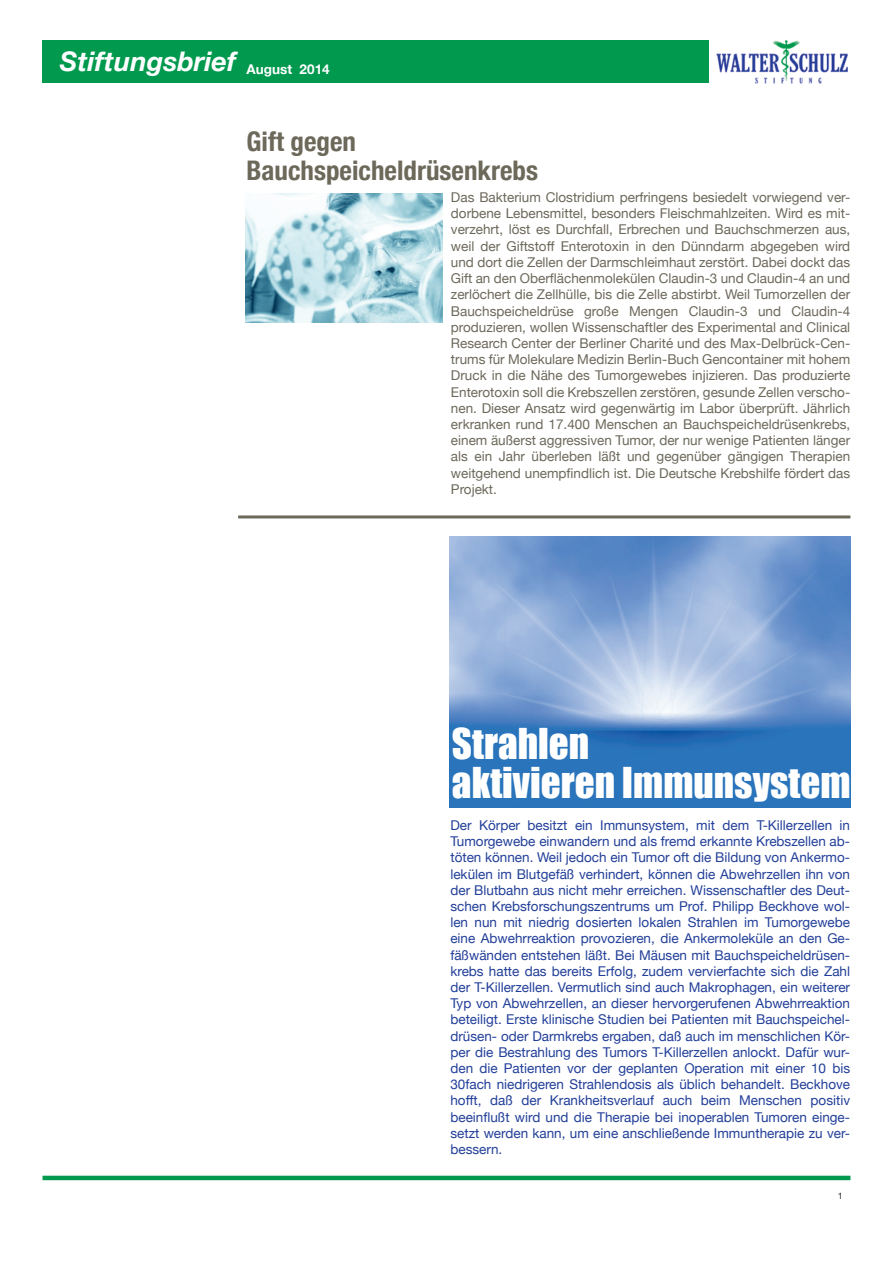
<style>
.page{position:relative;width:893px;height:1263px;background:#fff}
.page>*{position:absolute;margin:0;border:0;box-sizing:border-box;transform-origin:0 0}
.t1{font:39px "Impact";color:#fff}
.t2{font:700 condensed 27px "Helvetica Neue";color:#6c685a}
.t3{font:italic 700 27px "Helvetica Neue";color:#fff}
.Copy{font:13.5px/16.2px "Helvetica Neue";color:#223f99;text-align:justify}
.Copy-2{font:13.5px/16.2px "Helvetica Neue";color:#6c685a;text-align:justify}
.t4{font:9px "Helvetica Neue";color:#231f20}
</style>
<div class="page">
<img style="left:716px;top:40px;width:132px;height:44px">
<div style="left:43px;top:40px;width:666px;height:43px;background:#00994e"></div>
<hr style="left:43px;top:1176px;width:807px;height:4px;background:#00994e">
<img style="left:245px;top:193px;width:197px;height:129px">
<img style="left:449px;top:537px;width:401px;height:271px">
<hr style="left:238px;top:515px;width:612px;height:3px;background:#6c685a">
<h2 class="t3" style="left:60px;top:40px;width:271px">Stiftungsbrief <sub>August</sub> <sub>2014</sub></h2>
<p class="t2" style="left:247px;top:119px;width:111px">Gift gegen</p>
<p class="t2" style="left:247px;top:148px;width:293px">Bauchspeicheldrüsenkrebs</p>
<p class="Copy-2" style="left:451px;top:190px;width:401px">Das Bakterium Clostridium perfringens besiedelt vorwiegend ver&shy;dorbene Lebensmittel, besonders Fleischmahlzeiten. Wird es mit&shy;verzehrt, löst es Durchfall, Erbrechen und Bauchschmerzen aus, weil der Giftstoff Enterotoxin in den Dünndarm abgegeben wird und dort die Zellen der Darmschleimhaut zerstört. Dabei dockt das Gift an den Oberflächenmolekülen Claudin-3 und Claudin-4 an und zerlöchert die Zellhülle, bis die Zelle abstirbt. Weil Tumorzellen der Bauchspeicheldrüse große Mengen Claudin-3 und Claudin-4 produzieren, wollen Wissenschaftler des Experimental and Clinical Research Center der Berliner Charité und des Max-Delbrück-Cen&shy;trums für Molekulare Medizin Berlin-Buch Gencontainer mit hohem Druck in die Nähe des Tumorgewebes injizieren. Das produzierte Enterotoxin soll die Krebszellen zerstören, gesunde Zellen verscho&shy;nen. Dieser Ansatz wird gegenwärtig im Labor überprüft. Jährlich erkranken rund 17.400 Menschen an Bauchspeicheldrüsenkrebs, einem äußerst aggressiven Tumor, der nur wenige Patienten länger als ein Jahr überleben läßt und gegenüber gängigen Therapien weitgehend unempfindlich ist. Die Deutsche Krebshilfe fördert das Projekt.</p>
<p class="t1" style="left:452px;top:714px;width:139px">Strahlen</p>
<p class="t1" style="left:452px;top:753px;width:400px">aktivieren Immunsystem</p>
<p class="Copy" style="left:450px;top:818px;width:401px">Der Körper besitzt ein Immunsystem, mit dem T-Killerzellen in Tumorgewebe einwandern und als fremd erkannte Krebszellen ab&shy;töten können. Weil jedoch ein Tumor oft die Bildung von Ankermo&shy;lekülen im Blutgefäß verhindert, können die Abwehrzellen ihn von der Blutbahn aus nicht mehr erreichen. Wissenschaftler des Deut&shy;schen Krebsforschungszentrums um Prof. Philipp Beckhove wol&shy;len nun mit niedrig dosierten lokalen Strahlen im Tumorgewebe eine Abwehrreaktion provozieren, die Ankermoleküle an den Ge&shy;fäßwänden entstehen läßt. Bei Mäusen mit Bauchspeicheldrüsen&shy;krebs hatte das bereits Erfolg, zudem vervierfachte sich die Zahl der T-Killerzellen. Vermutlich sind auch Makrophagen, ein weiterer Typ von Abwehrzellen, an dieser hervorgerufenen Abwehrreaktion beteiligt. Erste klinische Studien bei Patienten mit Bauchspeichel&shy;drüsen- oder Darmkrebs ergaben, daß auch im menschlichen Kör&shy;per die Bestrahlung des Tumors T-Killerzellen anlockt. Dafür wur&shy;den die Patienten vor der geplanten Operation mit einer 10 bis 30fach niedrigeren Strahlendosis als üblich behandelt. Beckhove hofft, daß der Krankheitsverlauf auch beim Menschen positiv beeinflußt wird und die Therapie bei inoperablen Tumoren einge&shy;setzt werden kann, um eine anschließende Immuntherapie zu ver&shy;bessern.</p>
<p class="t4" style="left:838px;top:1189px;width:7px">1</p>
</div>
